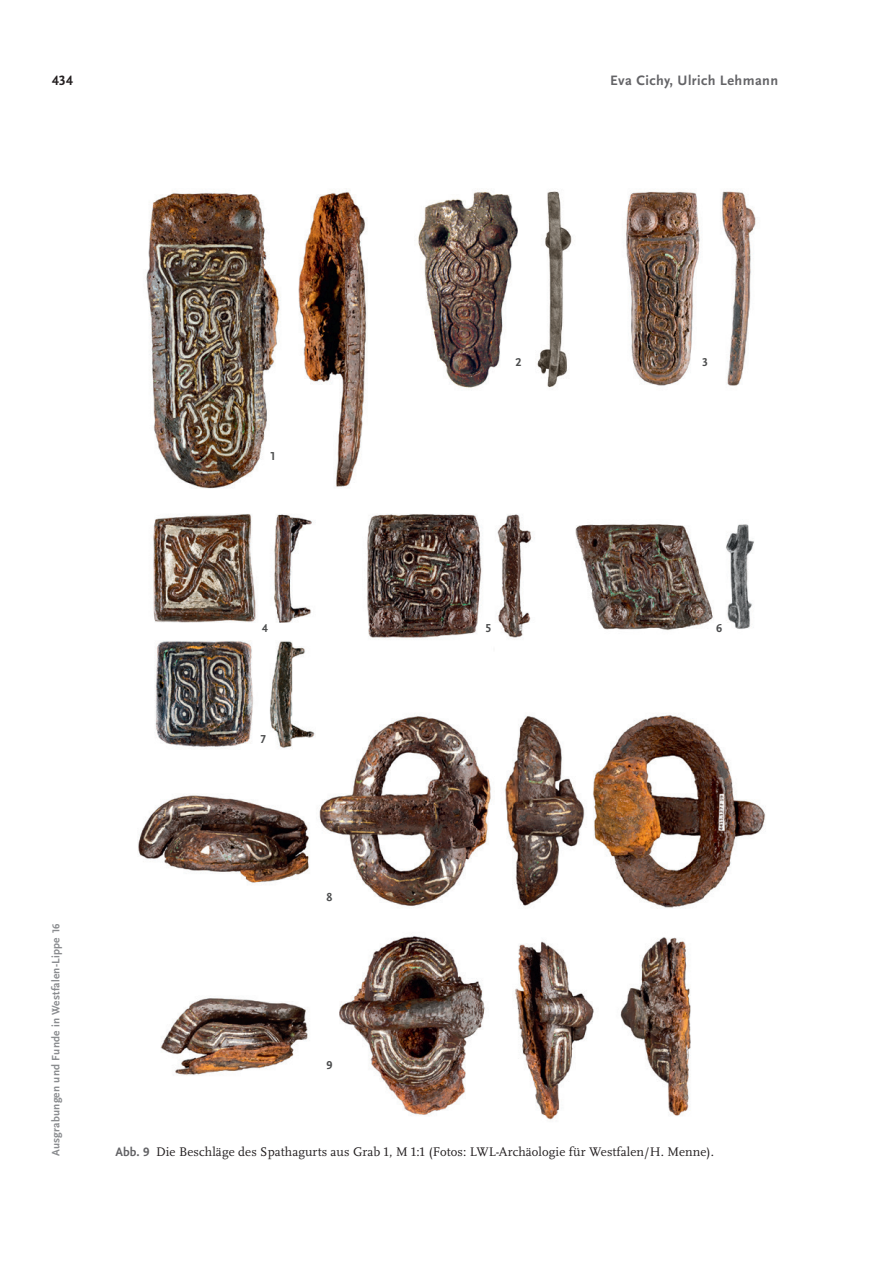
<style>
.page{position:relative;width:893px;height:1263px;background:#fff}
.page>*{position:absolute;margin:0;border:0;box-sizing:border-box;transform-origin:0 0}
.t1{font:14.25px "Scala Sans Pro Bold 2";letter-spacing:.03em;color:#636366}
.t2{font:14.25px "Scala Sans Pro Bold 2";color:#231f20}
.t3{font:13.05px "Scala Pro";letter-spacing:.005em;color:#231f20}
.t4{font:12px "Scala Sans Pro Bold 2";color:#4b4c4d}
.t5{font:11.25px "Scala Sans Pro Bold 4";letter-spacing:.02em;color:#8a8c8f}
.s1{font-size:10.5px}
.s2{font-family:"Scala Sans Pro Bold 2";font-size:12.75px;color:#636366}
</style>
<div class="page">
<img style="left:146px;top:188px;width:610px;height:301px">
<img style="left:138px;top:752px;width:628px;height:368px">
<img style="left:153px;top:514px;width:601px;height:238px">
<p class="t2" style="left:52px;top:72px;width:22px">434</p>
<p class="t1" style="left:610px;top:72px;width:169px">Eva Cichy, Ulrich Lehmann</p>
<p class="t4" style="left:270px;top:449px;width:6px">1</p>
<p class="t4" style="left:515px;top:355px;width:7px">2</p>
<p class="t4" style="left:702px;top:355px;width:7px">3</p>
<p class="t4" style="left:262px;top:621px;width:7px">4</p>
<p class="t4" style="left:486px;top:621px;width:7px">5</p>
<p class="t4" style="left:716px;top:621px;width:7px">6</p>
<p class="t4" style="left:260px;top:732px;width:7px">7</p>
<p class="t5" style="left:50px;top:1156px;width:234px;rotate:-90deg">Ausgrabungen und Funde in Westfalen-Lippe <span class="s1">16</span></p>
<p class="t4" style="left:327px;top:891px;width:7px">8</p>
<p class="t4" style="left:327px;top:1059px;width:7px">9</p>
<p class="t3" style="left:115px;top:1144px;width:600px"><span class="s2">Abb. 9</span> Die Beschläge des Spathagurts aus Grab 1, M 1:1 (Fotos: LWL-Archäologie für Westfalen/H. Menne).</p>
</div>
